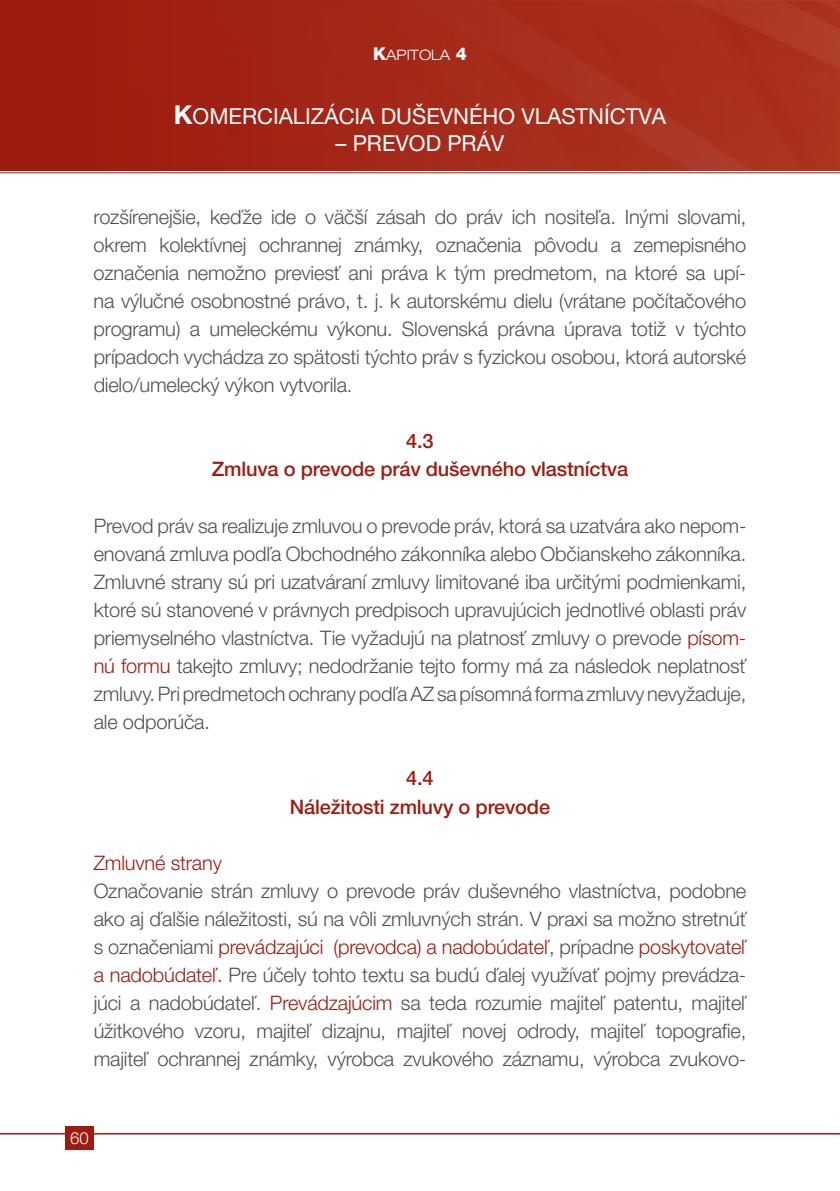
<style>
.page{position:relative;width:840px;height:1191px;background:#fff}
.page>*{position:absolute;margin:0;border:0;box-sizing:border-box;transform-origin:0 0}
.t1{font:22px "Helvetica Neue LT Pro";color:#fff}
.t2{font:300 20px/28px "Helvetica Neue LT Pro";letter-spacing:-.01em;color:#505050;text-align:justify}
.t3{font:500 20px/28px "Helvetica Neue LT Pro";letter-spacing:-.01em;color:#9e1c0f;text-align:center}
.t4{font:300 20px "Helvetica Neue LT Pro";color:#9e1c0f}
.t5{font:300 16.6px "Helvetica Neue LT Pro";color:#fff}
.t6{font:300 expanded 14.4px "Helvetica Neue LT Pro";color:#fff}
.s1{font-weight:800;font-stretch:normal;font-size:17.6px}
.s2{font-weight:700;font-size:26px}
.s3{color:#9e1c0f}
</style>
<div class="page">
<div style="left:0;top:0;width:839px;height:170px;background:#9e1c0f"></div>
<hr style="left:0;top:1133px;width:839px;height:1px;background:#9e1c0f">
<hr style="left:0;top:172px;width:839px;height:1px;background:#9e1c0f">
<img style="left:323px;top:0;width:517px;height:170px">
<div style="left:65px;top:1126px;width:28px;height:23px;background:#9e1c0f"></div>
<p class="t6" style="left:373px;top:46px;width:95px"><span class="s1">K</span>APITOLA <span class="s1">4</span></p>
<p class="t1" style="left:174px;top:103px;width:493px"><span class="s2">K</span>OMERCIALIZÁCIA DUŠEVNÉHO VLASTNÍCTVA</p>
<p class="t1" style="left:335px;top:130px;width:170px">– PREVOD PRÁV</p>
<p class="t2" style="left:94px;top:203px;width:653px">rozšírenejšie, keďže ide o väčší zásah do práv ich nositeľa. Inými slovami, okrem kolektívnej ochrannej známky, označenia pôvodu a zemepisného označenia nemožno previesť ani práva k tým predmetom, na ktoré sa upí&shy;na výlučné osobnostné právo, t. j. k autorskému dielu (vrátane počítačového programu) a umeleckému výkonu. Slovenská právna úprava totiž v týchto prípadoch vychádza zo spätosti týchto práv s fyzickou osobou, ktorá autorské dielo/umelecký výkon vytvorila.</p>
<p class="t3" style="left:212px;top:427px;width:417px">4.3<br>Zmluva o prevode práv duševného vlastníctva</p>
<p class="t2" style="left:94px;top:511px;width:654px">Prevod práv sa realizuje zmluvou o prevode práv, ktorá sa uzatvára ako nepom&shy;enovaná zmluva podľa Obchodného zákonníka alebo Občianskeho zákonníka.<br>Zmluvné strany sú pri uzatváraní zmluvy limitované iba určitými podmienkami, ktoré sú stanovené v právnych predpisoch upravujúcich jednotlivé oblasti práv priemyselného vlastníctva. Tie vyžadujú na platnosť zmluvy o prevode <span class="s3">písom&shy;nú formu</span> takejto zmluvy; nedodržanie tejto formy má za následok neplatnosť zmluvy. Pri predmetoch ochrany podľa AZ sa písomná forma zmluvy nevyžaduje, ale odporúča.</p>
<p class="t3" style="left:290px;top:763px;width:261px;line-height:28.8px">4.4<br>Náležitosti zmluvy o prevode</p>
<p class="t4" style="left:94px;top:850px;width:130px">Zmluvné strany</p>
<p class="t2" style="left:94px;top:876px;width:654px">Označovanie strán zmluvy o prevode práv duševného vlastníctva, podobne ako aj ďalšie náležitosti, sú na vôli zmluvných strán. V praxi sa možno stretnúť s označeniami <span class="s3">prevádzajúci (prevodca) a nadobúdateľ</span>, prípadne <span class="s3">poskytovateľ a nadobúdateľ.</span> Pre účely tohto textu sa budú ďalej využívať pojmy prevádza&shy;júci a nadobúdateľ. <span class="s3">Prevádzajúcim</span> sa teda rozumie majiteľ patentu, majiteľ úžitkového vzoru, majiteľ dizajnu, majiteľ novej odrody, majiteľ topografie, majiteľ ochrannej známky, výrobca zvukového záznamu, výrobca zvukovo-</p>
<p class="t5" style="left:70px;top:1128px;width:20px">60</p>
</div>
